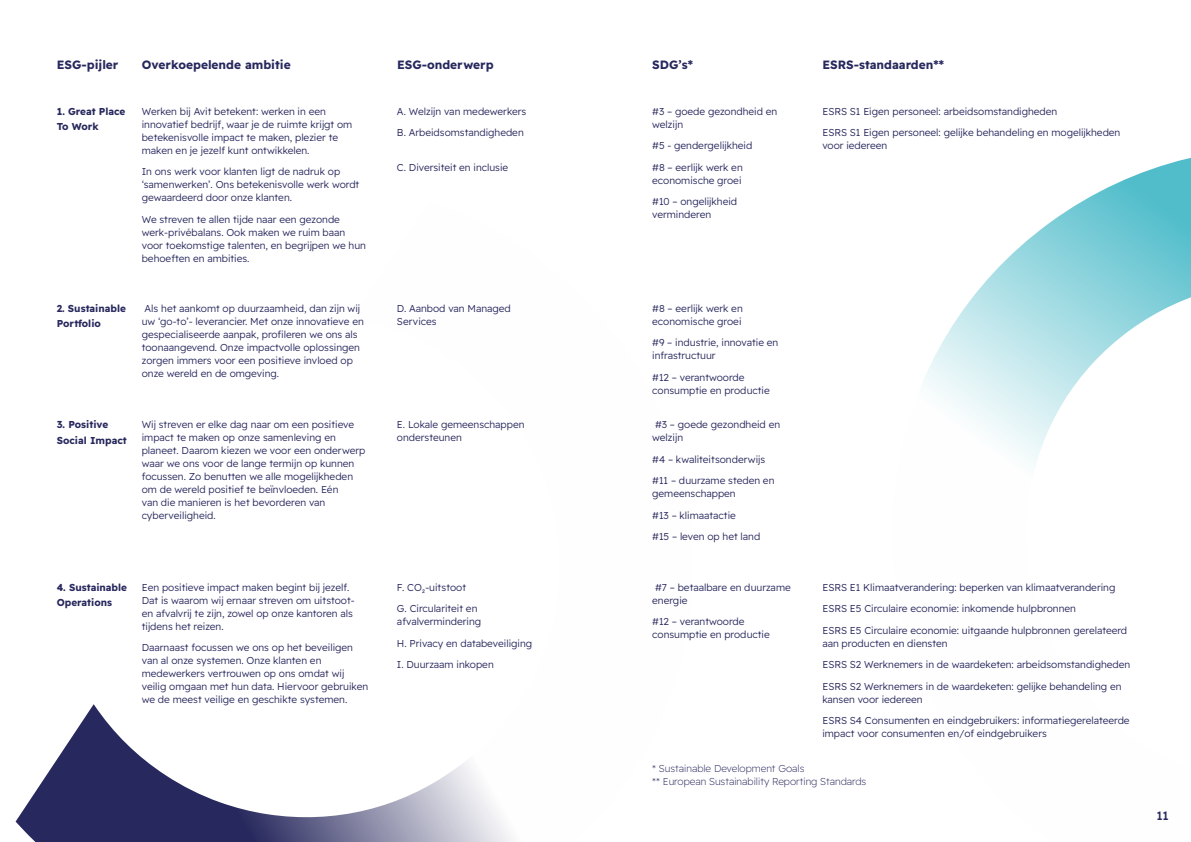
<style>
.page{position:relative;width:1191px;height:842px;background:#fff}
.page>*{position:absolute;margin:0;border:0;box-sizing:border-box;transform-origin:0 0}
.t1{font:700 12px "Readex Pro";color:#27285d}
.t2{font:500 12px "Readex Pro";color:#27285d}
.t3{font:300 10px/13px "Readex Pro";color:#27285d}
.t4{font:700 10px/15.6px "Readex Pro";color:#27285d}
.t5{font:200 10px/13px "Readex Pro";color:#27285d}
</style>
<div class="page">
<svg style="left:16px;top:704px;width:497px;height:138px"></svg>
<svg style="left:923px;top:157px;width:268px;height:307px"></svg>
<p class="t1" style="left:57px;top:58px;width:63px">ESG-pijler</p>
<p class="t4" style="left:57px;top:103px;width:70px">1. Great Place<br>To Work</p>
<p class="t1" style="left:142px;top:58px;width:150px">Overkoepelende ambitie</p>
<p class="t3" style="left:142px;top:105px;width:212px">Werken bij Avit betekent: werken in een innovatief bedrijf, waar je de ruimte krijgt om betekenisvolle impact te maken, plezier te maken en je jezelf kunt ontwikkelen.</p>
<p class="t3" style="left:142px;top:166px;width:219px">In ons werk voor klanten ligt de nadruk op ‘samenwerken’. Ons betekenisvolle werk wordt gewaardeerd door onze klanten.</p>
<p class="t3" style="left:142px;top:213px;width:226px">We streven te allen tijde naar een gezonde werk-privébalans. Ook maken we ruim baan voor toekomstige talenten, en begrijpen we hun behoeften en ambities.</p>
<p class="t1" style="left:397px;top:58px;width:98px">ESG-onderwerp</p>
<p class="t1" style="left:652px;top:58px;width:42px">SDG’s*</p>
<p class="t1" style="left:822px;top:58px;width:123px">ESRS-standaarden**</p>
<p class="t3" style="left:397px;top:101px;width:131px;line-height:21.5px">A. Welzijn van medewerkers<br>B. Arbeidsomstandigheden</p>
<p class="t3" style="left:397px;top:161px;width:113px">C. Diversiteit en inclusie</p>
<p class="t3" style="left:652px;top:105px;width:127px">#3 – goede gezondheid en welzijn</p>
<p class="t3" style="left:652px;top:135px;width:102px;line-height:21.5px">#5 - gendergelijkheid #8 – eerlijk werk en</p>
<p class="t3" style="left:652px;top:170px;width:91px;line-height:21.5px">economische groei #10 – ongelijkheid</p>
<p class="t3" style="left:652px;top:209px;width:60px">verminderen</p>
<p class="t3" style="left:822px;top:101px;width:299px;line-height:21.5px">ESRS S1 Eigen personeel: arbeidsomstandigheden<br>ESRS S1 Eigen personeel: gelijke behandeling en mogelijkheden</p>
<p class="t3" style="left:822px;top:139px;width:66px">voor iedereen</p>
<p class="t4" style="left:57px;top:300px;width:71px">2. Sustainable<br>Portfolio</p>
<p class="t3" style="left:142px;top:302px;width:223px">Als het aankomt op duurzaamheid, dan zijn wij uw ‘go-to’- leverancier. Met onze innovatieve en gespecialiseerde aanpak, profileren we ons als toonaangevend. Onze impactvolle oplossingen zorgen immers voor een positieve invloed op onze wereld en de omgeving.</p>
<p class="t4" style="left:57px;top:417px;width:72px">3. Positive<br>Social Impact</p>
<p class="t3" style="left:142px;top:419px;width:225px">Wij streven er elke dag naar om een positieve impact te maken op onze samenleving en planeet. Daarom kiezen we voor een onderwerp waar we ons voor de lange termijn op kunnen focussen. Zo benutten we alle mogelijkheden om de wereld positief te beïnvloeden. Eén<br>van die manieren is het bevorderen van cyberveiligheid.</p>
<p class="t3" style="left:397px;top:302px;width:115px">D. Aanbod van Managed<br>Services</p>
<p class="t3" style="left:397px;top:418px;width:129px">E. Lokale gemeenschappen ondersteunen</p>
<p class="t3" style="left:652px;top:302px;width:92px">#8 – eerlijk werk en economische groei</p>
<p class="t3" style="left:652px;top:337px;width:128px">#9 – industrie, innovatie en infrastructuur</p>
<p class="t3" style="left:652px;top:371px;width:119px">#12 – verantwoorde consumptie en productie</p>
<p class="t3" style="left:652px;top:418px;width:129px">#3 – goede gezondheid en welzijn</p>
<p class="t3" style="left:652px;top:449px;width:124px;line-height:21.5px">#4 – kwaliteitsonderwijs #11 – duurzame steden en</p>
<p class="t3" style="left:652px;top:483px;width:110px;line-height:21.5px">gemeenschappen<br>#13 – klimaatactie<br>#15 – leven op het land</p>
<p class="t4" style="left:57px;top:579px;width:72px">4. Sustainable<br>Operations</p>
<p class="t3" style="left:142px;top:581px;width:214px">Een positieve impact maken begint bij jezelf.<br>Dat is waarom wij ernaar streven om uitstoot&shy;en afvalvrij te zijn, zowel op onze kantoren als tijdens het reizen.</p>
<p class="t3" style="left:142px;top:641px;width:228px">Daarnaast focussen we ons op het beveiligen van al onze systemen. Onze klanten en medewerkers vertrouwen op ons omdat wij veilig omgaan met hun data. Hiervoor gebruiken we de meest veilige en geschikte systemen.</p>
<p class="t3" style="left:397px;top:577px;width:82px;line-height:21.5px">F. CO₂-uitstoot<br>G. Circulariteit en</p>
<p class="t3" style="left:397px;top:611px;width:137px;line-height:21.5px">afvalvermindering<br>H. Privacy en databeveiliging<br>I. Duurzaam inkopen</p>
<p class="t3" style="left:822px;top:577px;width:306px;line-height:21.5px">ESRS E1 Klimaatverandering: beperken van klimaatverandering<br>ESRS E5 Circulaire economie: inkomende hulpbronnen<br>ESRS E5 Circulaire economie: uitgaande hulpbronnen gerelateerd</p>
<p class="t3" style="left:822px;top:633px;width:309px;line-height:21.5px">aan producten en diensten<br>ESRS S2 Werknemers in de waardeketen: arbeidsomstandigheden<br>ESRS S2 Werknemers in de waardeketen: gelijke behandeling en</p>
<p class="t3" style="left:822px;top:689px;width:309px;line-height:21.5px">kansen voor iedereen<br>ESRS S4 Consumenten en eindgebruikers: informatiegerelateerde</p>
<p class="t3" style="left:822px;top:727px;width:226px">impact voor consumenten en/of eindgebruikers</p>
<p class="t5" style="left:652px;top:762px;width:216px">* Sustainable Development Goals<br>** European Sustainability Reporting Standards</p>
<p class="t3" style="left:652px;top:581px;width:140px">#7 – betaalbare en duurzame energie</p>
<p class="t3" style="left:652px;top:615px;width:119px">#12 – verantwoorde consumptie en productie</p>
<p class="t2" style="left:1156px;top:808px;width:14px">11</p>
</div>
